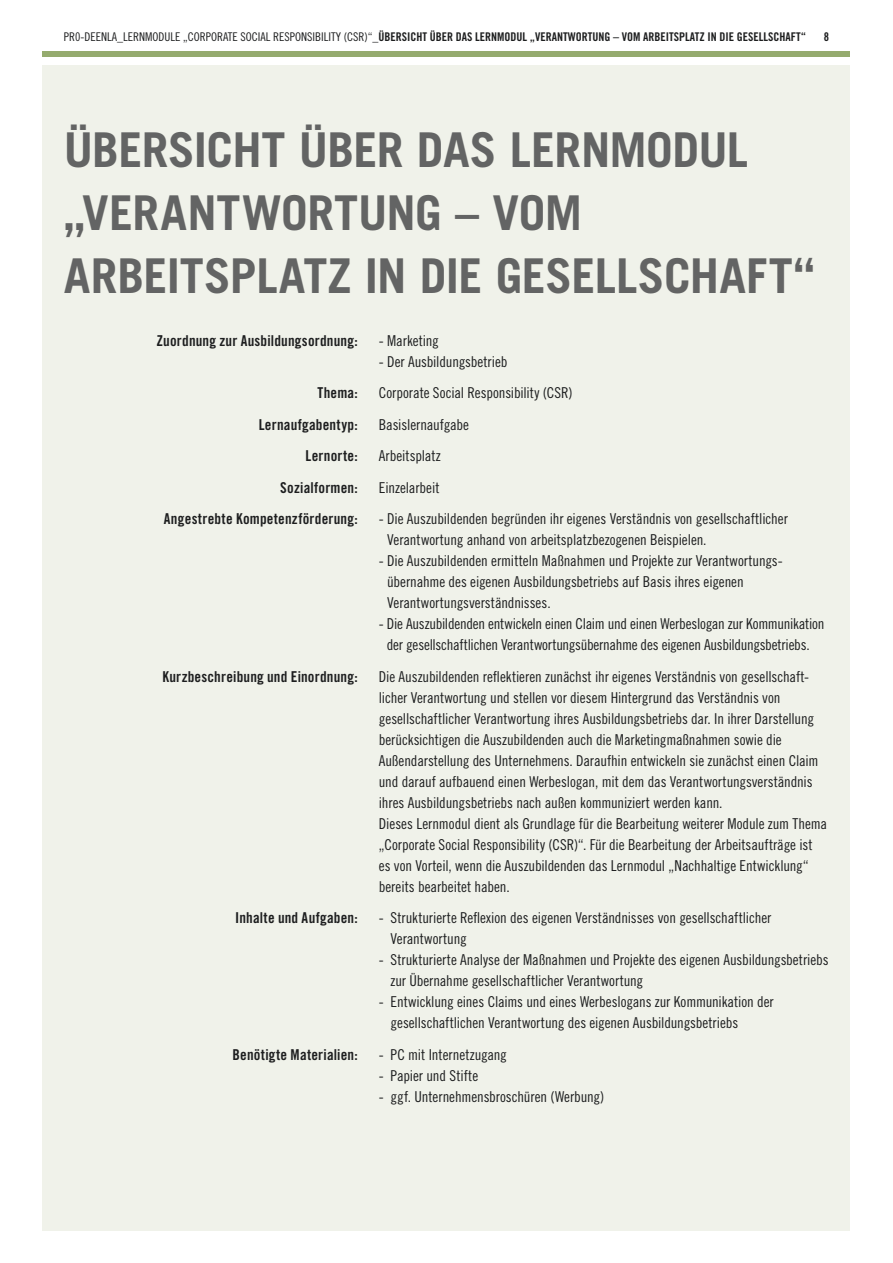
<style>
.page{position:relative;width:893px;height:1263px;background:#fff}
.page>*{position:absolute;margin:0;border:0;box-sizing:border-box;transform-origin:0 0}
.t1{font:700 48px/63px "Trade Gothic LT Std";letter-spacing:-.01em;color:#636464}
.t2{font:15px/21px "Trade Gothic LT Std Cn 18";letter-spacing:-.005em;color:#1d1e1f}
.t3{font:15px "Trade Gothic LT Std Bd Cn 20";letter-spacing:.01em;color:#1d1e1f}
.t4{font:12px "Trade Gothic LT Std Bd Cn 20";color:#1d1e1f}
.s1{font-family:"Trade Gothic LT Std Cn 18"}
</style>
<div class="page">
<div style="left:43px;top:66px;width:807px;height:1165px;background:#f0f2ea"></div>
<div style="left:43px;top:51px;width:807px;height:6px;background:#95ab6e"></div>
<p class="t4" style="left:64px;top:29px;width:744px"><span class="s1">PR0-DEENLA_LERNMODULE „CORPORATE SOCIAL RESPONSIBILITY (CSR)“</span>_ÜBERSICHT ÜBER DAS LERNMODUL „VERANTWORTUNG – VOM ARBEITSPLATZ IN DIE GESELLSCHAFT“</p>
<p class="t4" style="left:824px;top:29px;width:7px">8</p>
<h1 class="t1" style="left:64px;top:118px;width:752px">ÜBERSICHT ÜBER DAS LERNMODUL „VERANTWORTUNG – VOM<br>ARBEITSPLATZ IN DIE GESELLSCHAFT“</h1>
<p class="t3" style="left:156px;top:331px;width:203px">Zuordnung zur Ausbildungsordnung:</p>
<p class="t2" style="left:379px;top:330px;width:62px">- Marketing</p>
<p class="t2" style="left:379px;top:351px;width:130px">- Der Ausbildungsbetrieb</p>
<p class="t3" style="left:318px;top:384px;width:42px">Thema:</p>
<p class="t2" style="left:379px;top:382px;width:195px">Corporate Social Responsibility (CSR)</p>
<p class="t3" style="left:259px;top:415px;width:101px">Lernaufgabentyp:</p>
<p class="t2" style="left:379px;top:414px;width:92px">Basislernaufgabe</p>
<p class="t3" style="left:306px;top:447px;width:54px">Lernorte:</p>
<p class="t2" style="left:379px;top:445px;width:64px">Arbeitsplatz</p>
<p class="t3" style="left:280px;top:478px;width:79px">Sozialformen:</p>
<p class="t2" style="left:379px;top:477px;width:62px">Einzelarbeit</p>
<p class="t3" style="left:164px;top:510px;width:195px">Angestrebte Kompetenzförderung:</p>
<p class="t2" style="left:387px;top:508px;width:402px;text-indent:-8px">- Die Auszubildenden begründen ihr eigenes Verständnis von gesellschaftlicher<br>Verantwortung anhand von arbeitsplatzbezogenen Beispielen.</p>
<p class="t2" style="left:387px;top:550px;width:397px;text-indent:-8px">- Die Auszubildenden ermitteln Maßnahmen und Projekte zur Verantwortungs&shy;übernahme des eigenen Ausbildungsbetriebs auf Basis ihres eigenen<br>Verantwortungsverständnisses.</p>
<p class="t2" style="left:379px;top:613px;width:447px;text-align:center">- Die Auszubildenden entwickeln einen Claim und einen Werbeslogan zur Kommunikation der gesellschaftlichen Verantwortungsübernahme des eigenen Ausbildungsbetriebs.</p>
<p class="t3" style="left:162px;top:667px;width:197px">Kurzbeschreibung und Einordnung:</p>
<p class="t2" style="left:379px;top:666px;width:450px">Die Auszubildenden reflektieren zunächst ihr eigenes Verständnis von gesellschaft&shy;licher Verantwortung und stellen vor diesem Hintergrund das Verständnis von gesellschaftlicher Verantwortung ihres Ausbildungsbetriebs dar. In ihrer Darstellung berücksichtigen die Auszubildenden auch die Marketingmaßnahmen sowie die Außendarstellung des Unternehmens. Daraufhin entwickeln sie zunächst einen Claim und darauf aufbauend einen Werbeslogan, mit dem das Verantwortungsverständnis ihres Ausbildungsbetriebs nach außen kommuniziert werden kann.<br>Dieses Lernmodul dient als Grundlage für die Bearbeitung weiterer Module zum Thema „Corporate Social Responsibility (CSR)“. Für die Bearbeitung der Arbeitsaufträge ist es von Vorteil, wenn die Auszubildenden das Lernmodul „Nachhaltige Entwicklung“ bereits bearbeitet haben.</p>
<p class="t3" style="left:235px;top:909px;width:124px">Inhalte und Aufgaben:</p>
<p class="t2" style="left:390px;top:907px;width:382px;text-indent:-12px">- Strukturierte Reflexion des eigenen Verständnisses von gesellschaftlicher<br>Verantwortung</p>
<p class="t2" style="left:390px;top:949px;width:440px;text-indent:-12px">- Strukturierte Analyse der Maßnahmen und Projekte des eigenen Ausbildungsbetriebs zur Übernahme gesellschaftlicher Verantwortung</p>
<p class="t2" style="left:390px;top:991px;width:385px;text-indent:-12px">- Entwicklung eines Claims und eines Werbeslogans zur Kommunikation der gesellschaftlichen Verantwortung des eigenen Ausbildungsbetriebs</p>
<p class="t3" style="left:233px;top:1045px;width:127px">Benötigte Materialien:</p>
<p class="t2" style="left:379px;top:1044px;width:130px">- PC mit Internetzugang</p>
<p class="t2" style="left:379px;top:1065px;width:101px">- Papier und Stifte</p>
<p class="t2" style="left:379px;top:1086px;width:227px">- ggf. Unternehmensbroschüren (Werbung)</p>
</div>
